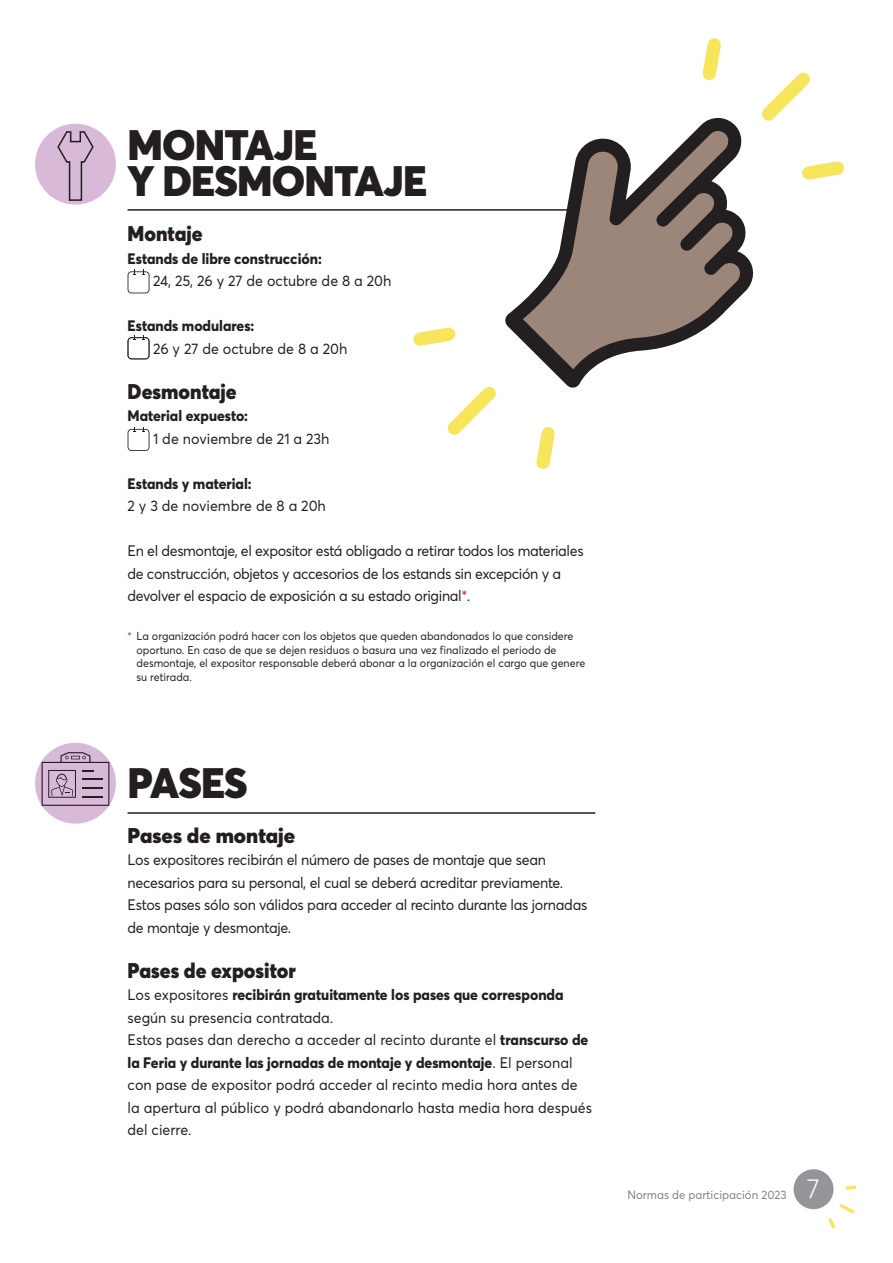
<style>
.page{position:relative;width:893px;height:1263px;background:#fff}
.page>*{position:absolute;margin:0;border:0;box-sizing:border-box;transform-origin:0 0}
.t1{font:900 42px/36px "Averta";letter-spacing:-.02em;color:#231f20}
.t2{font:300 27px "Averta";color:#fff;scale:.95 1}
.t3{font:900 21px "Averta";color:#231f20;scale:.95 1}
.t4{font:900 21px "Averta";color:#231f20}
.t5{font:15px/22.5px "Averta";color:#231f20;scale:.95 1}
.t6{font:15px/22.5px "Averta";letter-spacing:-.02em;color:#231f20;scale:.95 1}
.t7{font:800 15px "Averta";color:#231f20;scale:.95 1}
.t8{font:12px "Averta";color:#808285;scale:.95 1}
.t9{font:11.25px/13.5px "Averta";color:#231f20;scale:.95 1}
.s1{color:#d1232a}
.s2{color:#97455b}
.s3{font-weight:800}
</style>
<div class="page">
<div style="left:794px;top:1169px;width:39px;height:40px;background:#939598;border-radius:50%"></div>
<svg style="left:845px;top:1185px;width:12px;height:5px"></svg>
<svg style="left:828px;top:1204px;width:27px;height:25px"></svg>
<hr style="left:128px;top:209px;width:467px;height:2px;background:#231f20">
<hr style="left:128px;top:812px;width:467px;height:2px;background:#231f20">
<div style="left:35px;top:124px;width:81px;height:81px;background:#d9b9d8;border-radius:50%"></div>
<div style="left:35px;top:743px;width:81px;height:81px;background:#d9b9d8;border-radius:50%"></div>
<svg style="left:128px;top:269px;width:21px;height:24px"></svg>
<svg style="left:128px;top:335px;width:21px;height:24px"></svg>
<svg style="left:128px;top:427px;width:21px;height:24px"></svg>
<svg style="left:57px;top:131px;width:38px;height:71px"></svg>
<svg style="left:42px;top:752px;width:67px;height:54px"></svg>
<svg style="left:702px;top:38px;width:19px;height:43px"></svg>
<svg style="left:762px;top:72px;width:48px;height:49px"></svg>
<svg style="left:802px;top:161px;width:43px;height:19px"></svg>
<svg style="left:506px;top:118px;width:247px;height:249px"></svg>
<svg style="left:413px;top:298px;width:182px;height:171px"></svg>
<h1 class="t1" style="left:128px;top:127px;width:301px">MONTAJE<br>Y DESMONTAJE</h1>
<h3 class="t3" style="left:128px;top:220px;width:80px">Montaje</h3>
<p class="t7" style="left:128px;top:249px;width:206px">Estands de libre construcción:</p>
<p class="t5" style="left:153px;top:270px;width:252px">24, 25, 26 y 27 de octubre de 8 a 20h</p>
<p class="t7" style="left:128px;top:317px;width:135px">Estands modulares:</p>
<p class="t5" style="left:153px;top:337px;width:206px">26 y 27 de octubre de 8 a 20h</p>
<h3 class="t3" style="left:128px;top:378px;width:116px">Desmontaje</h3>
<p class="t7" style="left:128px;top:407px;width:128px">Material expuesto:</p>
<p class="t5" style="left:153px;top:427px;width:187px">1 de noviembre de 21 a 23h</p>
<p class="t7" style="left:128px;top:474px;width:132px">Estands y material:</p>
<p class="t5" style="left:128px;top:495px;width:210px">2 y 3 de noviembre de 8 a 20h</p>
<p class="t6" style="left:128px;top:540px;width:482px">En el desmontaje, el expositor está obligado a retirar todos los materiales de construcción, objetos y accesorios de los estands sin excepción y a devolver el espacio de exposición a su estado original<span class="s1">*</span>.</p>
<p class="t9" style="left:137px;top:629px;width:474px;text-indent:-9px"><span class="s2">*</span> La organización podrá hacer con los objetos que queden abandonados lo que considere oportuno. En caso de que se dejen residuos o basura una vez finalizado el periodo de desmontaje, el expositor responsable deberá abonar a la organización el cargo que genere su retirada.</p>
<h1 class="t1" style="left:128px;top:764px;width:122px">PASES</h1>
<h3 class="t4" style="left:128px;top:821px;width:169px">Pases de montaje</h3>
<p class="t6" style="left:128px;top:848px;width:485px">Los expositores recibirán el número de pases de montaje que sean necesarios para su personal, el cual se deberá acreditar previamente.<br>Estos pases sólo son válidos para acceder al recinto durante las jornadas de montaje y desmontaje.</p>
<h3 class="t3" style="left:128px;top:956px;width:179px">Pases de expositor</h3>
<p class="t5" style="left:128px;top:983px;width:490px">Los expositores <span class="s3">recibirán gratuitamente los pases que corresponda </span>según su presencia contratada.<br>Estos pases dan derecho a acceder al recinto durante el <span class="s3">transcurso de la Feria y durante las jornadas de montaje y desmontaje</span>. El personal con pase de expositor podrá acceder al recinto media hora antes de la apertura al público y podrá abandonarlo hasta media hora después del cierre.</p>
<p class="t8" style="left:627px;top:1187px;width:169px">Normas de participación 2023</p>
<h2 class="t2" style="left:807px;top:1172px;width:15px">7</h2>
</div>
